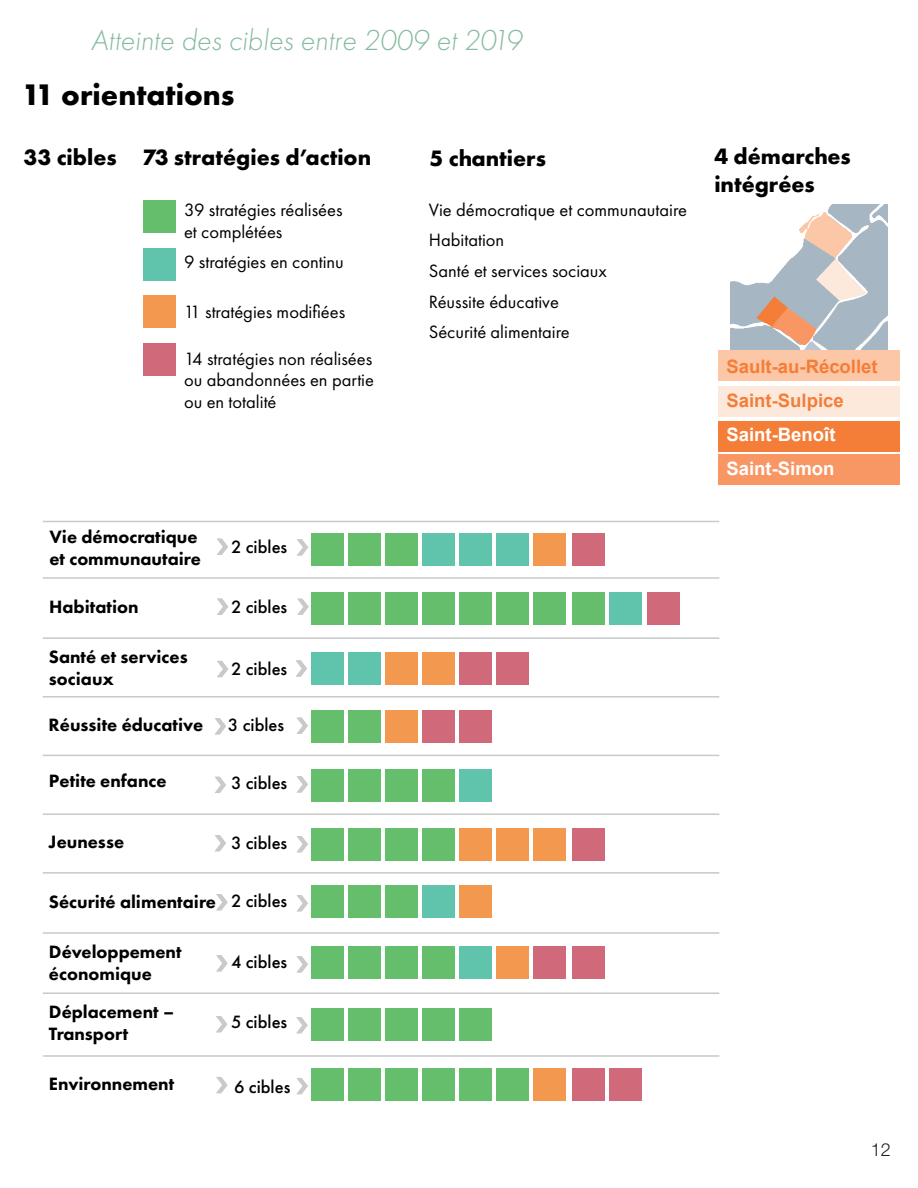
<style>
.page{position:relative;width:918px;height:1188px;background:#fff}
.page>*{position:absolute;margin:0;border:0;box-sizing:border-box;transform-origin:0 0}
.t1{font:700 30.9px "Futura PT";color:#000001}
.t2{font:italic 300 30px "Futura PT";color:#86bb9e}
.t3{font:700 23.1px/27.8px "Futura PT";color:#000001}
.t4{font:18.45px/30.6px "Futura PT";color:#000001}
.t5{font:800 18.45px/22.2px "Futura PT";color:#000001}
.t6{font:500 18.45px "Futura PT";color:#000001}
.t7{font:700 18.45px/33.9px "Arial";color:#f47d38}
.t8{font:700 18.45px/33.9px "Arial";color:#fff}
.t9{font:300 18px "Helvetica Neue";color:#231f20}
</style>
<div class="page">
<div style="left:348px;top:533px;width:33px;height:33px;background:#65be6b"></div>
<div style="left:385px;top:533px;width:33px;height:33px;background:#65be6b"></div>
<div style="left:422px;top:533px;width:33px;height:33px;background:#60c3ac"></div>
<div style="left:533px;top:533px;width:33px;height:33px;background:#f3994f"></div>
<div style="left:459px;top:533px;width:33px;height:33px;background:#60c3ac"></div>
<div style="left:496px;top:533px;width:33px;height:33px;background:#60c3ac"></div>
<div style="left:572px;top:533px;width:32px;height:33px;background:#d0697a"></div>
<div style="left:311px;top:533px;width:33px;height:33px;background:#65be6b"></div>
<div style="left:311px;top:592px;width:33px;height:32px;background:#65be6b"></div>
<div style="left:348px;top:592px;width:33px;height:32px;background:#65be6b"></div>
<div style="left:385px;top:592px;width:33px;height:32px;background:#65be6b"></div>
<div style="left:422px;top:592px;width:33px;height:32px;background:#65be6b"></div>
<div style="left:459px;top:592px;width:33px;height:32px;background:#65be6b"></div>
<div style="left:496px;top:592px;width:33px;height:32px;background:#65be6b"></div>
<div style="left:533px;top:592px;width:33px;height:32px;background:#65be6b"></div>
<div style="left:572px;top:592px;width:32px;height:32px;background:#65be6b"></div>
<div style="left:609px;top:592px;width:32px;height:32px;background:#60c3ac"></div>
<div style="left:648px;top:592px;width:32px;height:32px;background:#d0697a"></div>
<div style="left:311px;top:652px;width:33px;height:32px;background:#60c3ac"></div>
<div style="left:348px;top:652px;width:33px;height:32px;background:#60c3ac"></div>
<div style="left:385px;top:652px;width:33px;height:32px;background:#f3994f"></div>
<div style="left:422px;top:652px;width:33px;height:32px;background:#f3994f"></div>
<div style="left:459px;top:652px;width:33px;height:32px;background:#d0697a"></div>
<div style="left:496px;top:652px;width:33px;height:32px;background:#d0697a"></div>
<div style="left:311px;top:711px;width:33px;height:32px;background:#65be6b"></div>
<div style="left:348px;top:711px;width:33px;height:32px;background:#65be6b"></div>
<div style="left:385px;top:711px;width:33px;height:32px;background:#f3994f"></div>
<div style="left:311px;top:769px;width:33px;height:33px;background:#65be6b"></div>
<div style="left:348px;top:769px;width:33px;height:33px;background:#65be6b"></div>
<div style="left:385px;top:769px;width:33px;height:33px;background:#65be6b"></div>
<div style="left:422px;top:769px;width:33px;height:33px;background:#65be6b"></div>
<div style="left:459px;top:769px;width:33px;height:33px;background:#60c3ac"></div>
<div style="left:311px;top:828px;width:33px;height:32px;background:#65be6b"></div>
<div style="left:348px;top:828px;width:33px;height:32px;background:#65be6b"></div>
<div style="left:385px;top:828px;width:33px;height:32px;background:#65be6b"></div>
<div style="left:422px;top:828px;width:33px;height:32px;background:#65be6b"></div>
<div style="left:496px;top:828px;width:33px;height:32px;background:#f3994f"></div>
<div style="left:459px;top:828px;width:33px;height:32px;background:#f3994f"></div>
<div style="left:533px;top:828px;width:33px;height:32px;background:#f3994f"></div>
<div style="left:572px;top:828px;width:32px;height:32px;background:#d0697a"></div>
<div style="left:311px;top:885px;width:33px;height:32px;background:#65be6b"></div>
<div style="left:348px;top:885px;width:33px;height:32px;background:#65be6b"></div>
<div style="left:385px;top:885px;width:33px;height:32px;background:#65be6b"></div>
<div style="left:422px;top:885px;width:33px;height:32px;background:#60c3ac"></div>
<div style="left:459px;top:885px;width:33px;height:32px;background:#f3994f"></div>
<hr style="left:43px;top:577px;width:676px;height:2px;background:#c9cbca">
<div style="left:311px;top:947px;width:33px;height:32px;background:#65be6b"></div>
<div style="left:348px;top:947px;width:33px;height:32px;background:#65be6b"></div>
<div style="left:385px;top:947px;width:33px;height:32px;background:#65be6b"></div>
<div style="left:422px;top:947px;width:33px;height:32px;background:#65be6b"></div>
<div style="left:459px;top:947px;width:33px;height:32px;background:#60c3ac"></div>
<div style="left:533px;top:947px;width:33px;height:32px;background:#d0697a"></div>
<div style="left:572px;top:947px;width:32px;height:32px;background:#d0697a"></div>
<div style="left:496px;top:947px;width:33px;height:32px;background:#f3994f"></div>
<hr style="left:43px;top:637px;width:676px;height:2px;background:#c9cbca">
<hr style="left:43px;top:696px;width:676px;height:2px;background:#c9cbca">
<hr style="left:43px;top:755px;width:676px;height:1px;background:#c9cbca">
<div style="left:311px;top:1008px;width:33px;height:33px;background:#65be6b"></div>
<div style="left:348px;top:1008px;width:33px;height:33px;background:#65be6b"></div>
<div style="left:385px;top:1008px;width:33px;height:33px;background:#65be6b"></div>
<div style="left:422px;top:1008px;width:33px;height:33px;background:#65be6b"></div>
<div style="left:459px;top:1008px;width:33px;height:33px;background:#65be6b"></div>
<div style="left:311px;top:1069px;width:33px;height:32px;background:#65be6b"></div>
<div style="left:348px;top:1069px;width:33px;height:32px;background:#65be6b"></div>
<div style="left:385px;top:1069px;width:33px;height:32px;background:#65be6b"></div>
<div style="left:422px;top:1069px;width:33px;height:32px;background:#65be6b"></div>
<div style="left:459px;top:1069px;width:33px;height:32px;background:#65be6b"></div>
<div style="left:496px;top:1069px;width:33px;height:32px;background:#65be6b"></div>
<div style="left:533px;top:1069px;width:33px;height:32px;background:#f3994f"></div>
<div style="left:572px;top:1069px;width:32px;height:32px;background:#d0697a"></div>
<div style="left:609px;top:1069px;width:32px;height:32px;background:#d0697a"></div>
<div style="left:422px;top:711px;width:33px;height:32px;background:#d0697a"></div>
<div style="left:459px;top:711px;width:33px;height:32px;background:#d0697a"></div>
<div style="left:143px;top:200px;width:33px;height:32px;background:#65be6b"></div>
<div style="left:143px;top:248px;width:33px;height:32px;background:#60c3ac"></div>
<div style="left:143px;top:296px;width:33px;height:32px;background:#f3994f"></div>
<div style="left:143px;top:343px;width:33px;height:33px;background:#d0697a"></div>
<img style="left:731px;top:205px;width:157px;height:145px">
<div style="left:719px;top:421px;width:181px;height:31px;background:#f47d38"></div>
<div style="left:719px;top:387px;width:181px;height:30px;background:#fde9dc"></div>
<div style="left:719px;top:455px;width:181px;height:30px;background:#f89764"></div>
<div style="left:719px;top:350px;width:181px;height:31px;background:#fbc7a6"></div>
<svg style="left:217px;top:539px;width:11px;height:16px"></svg>
<svg style="left:217px;top:599px;width:11px;height:16px"></svg>
<svg style="left:217px;top:661px;width:11px;height:16px"></svg>
<svg style="left:297px;top:539px;width:11px;height:16px"></svg>
<hr style="left:43px;top:813px;width:676px;height:2px;background:#c9cbca">
<hr style="left:43px;top:872px;width:676px;height:2px;background:#c9cbca">
<hr style="left:43px;top:932px;width:676px;height:2px;background:#c9cbca">
<hr style="left:43px;top:992px;width:676px;height:2px;background:#c9cbca">
<hr style="left:43px;top:1055px;width:676px;height:2px;background:#c9cbca">
<svg style="left:297px;top:599px;width:12px;height:16px"></svg>
<svg style="left:296px;top:660px;width:11px;height:17px"></svg>
<svg style="left:215px;top:718px;width:11px;height:16px"></svg>
<svg style="left:297px;top:718px;width:11px;height:16px"></svg>
<svg style="left:215px;top:777px;width:11px;height:16px"></svg>
<svg style="left:297px;top:776px;width:11px;height:17px"></svg>
<svg style="left:215px;top:835px;width:11px;height:16px"></svg>
<svg style="left:297px;top:836px;width:11px;height:16px"></svg>
<svg style="left:216px;top:894px;width:12px;height:16px"></svg>
<svg style="left:297px;top:895px;width:11px;height:16px"></svg>
<svg style="left:216px;top:955px;width:12px;height:16px"></svg>
<svg style="left:297px;top:956px;width:11px;height:16px"></svg>
<hr style="left:43px;top:521px;width:676px;height:1px;background:#c9cbca">
<svg style="left:216px;top:1016px;width:11px;height:16px"></svg>
<svg style="left:296px;top:1017px;width:12px;height:16px"></svg>
<svg style="left:216px;top:1077px;width:12px;height:16px"></svg>
<svg style="left:296px;top:1078px;width:12px;height:16px"></svg>
<h2 class="t2" style="left:91px;top:23px;width:433px">Atteinte des cibles entre 2009 et 2019</h2>
<h1 class="t1" style="left:22px;top:74px;width:214px">11 orientations</h1>
<p class="t3" style="left:24px;top:143px;width:349px">33 cibles 73 stratégies d’action</p>
<p class="t4" style="left:184px;top:199px;width:160px;line-height:21.6px">39 stratégies réalisées et complétées</p>
<p class="t4" style="left:184px;top:247px;width:161px">9 stratégies en continu</p>
<p class="t4" style="left:184px;top:296px;width:163px">11 stratégies modifiées</p>
<p class="t3" style="left:430px;top:144px;width:118px">5 chantiers</p>
<p class="t4" style="left:429px;top:194px;width:260px">Vie démocratique et communautaire<br>Habitation<br>Santé et services sociaux<br>Réussite éducative<br>Sécurité alimentaire</p>
<p class="t3" style="left:714px;top:142px;width:138px">4 démarches intégrées</p>
<p class="t4" style="left:184px;top:348px;width:192px;line-height:21.6px;text-align:justify">14 stratégies non réalisées ou abandonnées en partie ou en totalité</p>
<p class="t7" style="left:727px;top:350px;width:153px">Sault-au-Récollet<br>Saint-Sulpice</p>
<p class="t8" style="left:727px;top:418px;width:111px">Saint-Benoît<br>Saint-Simon</p>
<p class="t5" style="left:49px;top:526px;width:153px">Vie démocratique et communautaire</p>
<p class="t5" style="left:49px;top:595px;width:91px">Habitation</p>
<p class="t5" style="left:49px;top:645px;width:140px">Santé et services sociaux</p>
<p class="t5" style="left:49px;top:713px;width:156px">Réussite éducative</p>
<p class="t5" style="left:49px;top:769px;width:119px">Petite enfance</p>
<p class="t6" style="left:231px;top:536px;width:58px">2 cibles</p>
<p class="t6" style="left:231px;top:596px;width:58px">2 cibles</p>
<p class="t6" style="left:231px;top:658px;width:58px">2 cibles</p>
<p class="t6" style="left:228px;top:713px;width:58px">3 cibles</p>
<p class="t6" style="left:231px;top:771px;width:58px">3 cibles</p>
<p class="t5" style="left:49px;top:830px;width:77px">Jeunesse</p>
<p class="t6" style="left:231px;top:831px;width:58px">3 cibles</p>
<p class="t5" style="left:49px;top:890px;width:169px">Sécurité alimentaire</p>
<p class="t5" style="left:49px;top:941px;width:134px">Développement économique</p>
<p class="t5" style="left:49px;top:1001px;width:127px">Déplacement –<br>Transport</p>
<p class="t5" style="left:49px;top:1073px;width:127px">Environnement</p>
<p class="t6" style="left:231px;top:890px;width:58px">2 cibles</p>
<p class="t6" style="left:231px;top:951px;width:58px">4 cibles</p>
<p class="t6" style="left:231px;top:1011px;width:58px">5 cibles</p>
<p class="t6" style="left:234px;top:1075px;width:58px">6 cibles</p>
<p class="t9" style="left:871px;top:1139px;width:22px">12</p>
</div>
